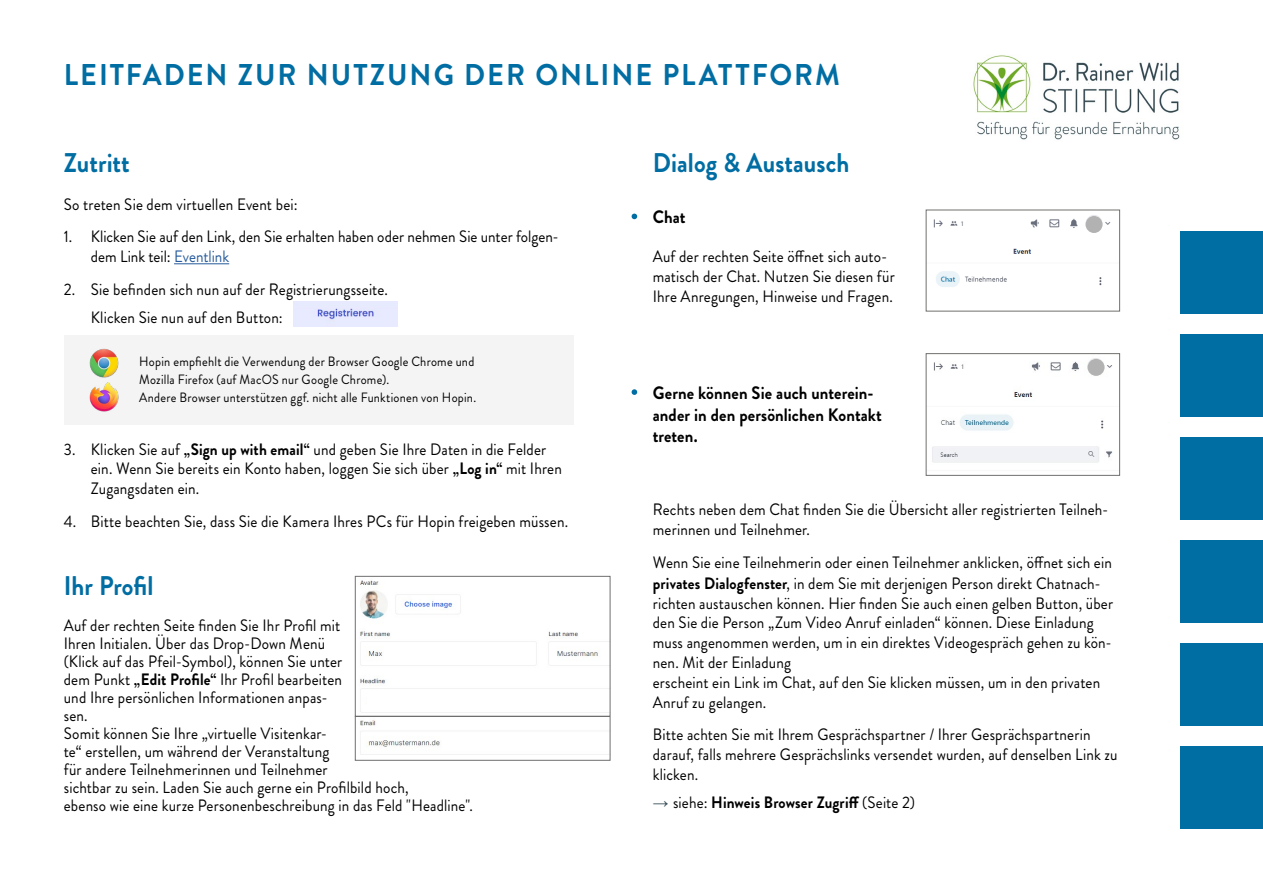
<style>
.page{position:relative;width:1263px;height:893px;background:#fff}
.page>*{position:absolute;margin:0;border:0;box-sizing:border-box;transform-origin:0 0}
.t1{font:700 30px "Brandon Grotesque";letter-spacing:.07em;color:#006da3;scale:.95 1}
.t2{font:700 27px "Brandon Grotesque";letter-spacing:.005em;color:#006da3;scale:.92 1}
.t3{font:700 18px/21.6px "Brandon Grotesque";letter-spacing:.005em;color:#000;scale:.92 1}
.t4{font:16.5px/18px "Brandon Grotesque";letter-spacing:.01em;color:#000;scale:.92 1}
.t5{font:700 16.5px "Brandon Grotesque";letter-spacing:.01em;color:#000;scale:.92 1}
.t6{font:13.5px/18px "Brandon Grotesque";letter-spacing:.02em;color:#000;scale:.92 1}
.s1{color:#275b9b}
.s2{font-weight:700}
.s3{font-family:"Arial";font-weight:400;color:#354b55}
.s4{font-weight:400}
</style>
<div class="page">
<img style="left:933px;top:215px;width:178px;height:72px">
<div style="left:926px;top:210px;width:194px;height:101px;border:1px solid #71706f"></div>
<div style="left:1085px;top:216px;width:17px;height:17px;background:#b3b2b2;border-radius:50%"></div>
<img style="left:932px;top:358px;width:180px;height:105px">
<div style="left:926px;top:353px;width:194px;height:122px;border:1px solid #71706f"></div>
<div style="left:1087px;top:359px;width:17px;height:17px;background:#b3b2b2;border-radius:50%"></div>
<hr style="left:174px;top:263px;width:55px;height:1px;background:#275b9b">
<img style="left:293px;top:301px;width:105px;height:25px">
<div style="left:64px;top:335px;width:509px;height:89px;background:#f4f4f4"></div>
<img style="left:89px;top:348px;width:30px;height:30px">
<img style="left:89px;top:383px;width:30px;height:28px">
<svg style="left:632px;top:214px;width:5px;height:5px"></svg>
<svg style="left:632px;top:389px;width:5px;height:6px"></svg>
<img style="left:360px;top:580px;width:248px;height:175px">
<div style="left:355px;top:576px;width:255px;height:140px;border:1px solid #706f6f"></div>
<div style="left:355px;top:716px;width:255px;height:44px;border:1px solid #706f6f"></div>
<div style="left:368px;top:691px;width:102px;height:17px;background:#fff"></div>
<img style="left:973px;top:55px;width:207px;height:85px">
<div style="left:1180px;top:231px;width:83px;height:83px;background:#006da3"></div>
<div style="left:1180px;top:746px;width:83px;height:83px;background:#006da3"></div>
<div style="left:1180px;top:643px;width:83px;height:83px;background:#006da3"></div>
<div style="left:1180px;top:540px;width:83px;height:83px;background:#006da3"></div>
<div style="left:1180px;top:437px;width:83px;height:83px;background:#006da3"></div>
<div style="left:1180px;top:334px;width:83px;height:83px;background:#006da3"></div>
<h1 class="t1" style="left:64px;top:53px;width:818px">LEITFADEN ZUR NUTZUNG DER ONLINE PLATTFORM</h1>
<h2 class="t2" style="left:64px;top:144px;width:73px">Zutritt</h2>
<p class="t4" style="left:64px;top:195px;width:256px">So treten Sie dem virtuellen Event bei:</p>
<p class="t4" style="left:91px;top:227px;width:510px;line-height:19.8px;text-indent:-27px">1. Klicken Sie auf den Link, den Sie erhalten haben oder nehmen Sie unter folgen&shy;dem Link teil: <span class="s1">Eventlink</span></p>
<p class="t4" style="left:91px;top:275px;width:324px;line-height:28.3px;text-indent:-27px">2. Sie befinden sich nun auf der Registrierungsseite.<br>Klicken Sie nun auf den Button:</p>
<p class="t6" style="left:139px;top:353px;width:368px">Hopin empfiehlt die Verwendung der Browser Google Chrome und<br>Mozilla Firefox (auf MacOS nur Google Chrome).<br>Andere Browser unterstützen ggf. nicht alle Funktionen von Hopin.</p>
<p class="t4" style="left:91px;top:439px;width:513px;line-height:19.8px;text-indent:-27px">3. Klicken Sie auf <span class="s2">„Sign up with email“</span> und geben Sie Ihre Daten in die Felder ein. Wenn Sie bereits ein Konto haben, loggen Sie sich über <span class="s2">„Log in“</span> mit Ihren<br>Zugangsdaten ein.</p>
<p class="t4" style="left:64px;top:512px;width:550px">4. Bitte beachten Sie, dass Sie die Kamera Ihres PCs für Hopin freigeben müssen.</p>
<h2 class="t2" style="left:64px;top:567px;width:99px">Ihr Profil</h2>
<p class="t4" style="left:64px;top:616px;width:446px">Auf der rechten Seite finden Sie Ihr Profil mit<br>Ihren Initialen. Über das Drop-Down Menü<br>(Klick auf das Pfeil-Symbol), können Sie unter<br>dem Punkt <span class="s2">„Edit Profile“</span> Ihr Profil bearbeiten<br>und Ihre persönlichen Informationen anpas-<br>sen.<br>Somit können Sie Ihre „virtuelle Visitenkar-<br>te“ erstellen, um während der Veranstaltung<br>für andere Teilnehmerinnen und Teilnehmer<br>sichtbar zu sein. Laden Sie auch gerne ein Profilbild hoch,<br>ebenso wie eine kurze Personenbeschreibung in das Feld "Headline".</p>
<h2 class="t2" style="left:653px;top:144px;width:215px">Dialog &amp; Austausch</h2>
<p class="t3" style="left:653px;top:206px;width:37px">Chat</p>
<p class="t4" style="left:653px;top:247px;width:265px;line-height:19.8px">Auf der rechten Seite öffnet sich auto&shy;matisch der Chat. Nutzen Sie diesen für<br>Ihre Anregungen, Hinweise und Fragen.</p>
<p class="t3" style="left:653px;top:382px;width:251px">Gerne können Sie auch unterein&shy;ander in den persönlichen Kontakt treten.</p>
<p class="t4" style="left:653px;top:500px;width:497px;line-height:19.8px">Rechts neben dem Chat finden Sie die Übersicht aller registrierten Teilneh&shy;merinnen und Teilnehmer.</p>
<p class="t4" style="left:653px;top:552px;width:502px;line-height:20px">Wenn Sie eine Teilnehmerin oder einen Teilnehmer anklicken, öffnet sich ein <span class="s2">privates Dialogfenster</span>, in dem Sie mit derjenigen Person direkt Chatnach&shy;richten austauschen können. Hier finden Sie auch einen gelben Button, über den Sie die Person „Zum Video Anruf einladen“ können. Diese Einladung muss angenommen werden, um in ein direktes Videogespräch gehen zu kön&shy;nen. Mit der Einladung<br>erscheint ein Link im Chat, auf den Sie klicken müssen, um in den privaten Anruf zu gelangen.</p>
<p class="t4" style="left:653px;top:725px;width:507px;line-height:19.8px">Bitte achten Sie mit Ihrem Gesprächspartner / Ihrer Gesprächspartnerin darauf, falls mehrere Gesprächslinks versendet wurden, auf denselben Link zu klicken.</p>
<p class="t5" style="left:653px;top:791px;width:287px"><span class="s3">→</span> <span class="s4">siehe:</span> Hinweis Browser Zugriff <span class="s4">(Seite 2)</span></p>
</div>
